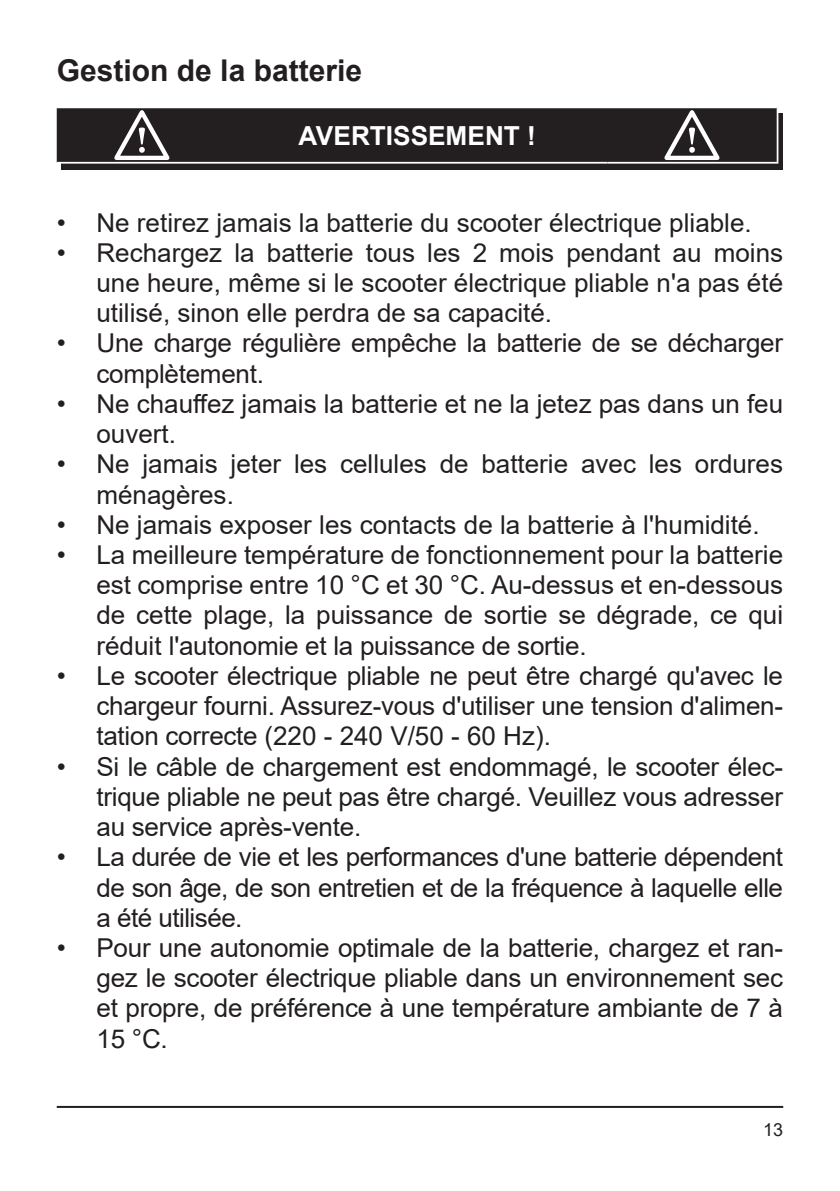
<style>
.page{position:relative;width:840px;height:1191px;background:#fff}
.page>*{position:absolute;margin:0;border:0;box-sizing:border-box;transform-origin:0 0}
.t1{font:700 30px "Arial";color:#231f20}
.t2{font:700 26.2px "Arial";color:#fff}
.t3{font:26px/30.2px "Arial";letter-spacing:-.005em;color:#231f20;text-align:justify}
.t4{font:18px "Arial";color:#231f20}
</style>
<div class="page">
<hr style="left:57px;top:1106px;width:725px;height:2px;background:#231f20">
<div style="left:62px;top:113px;width:720px;height:56px;background:#231f20"></div>
<hr style="left:776px;top:108px;width:2px;height:54px;background:#fff">
<hr style="left:57px;top:162px;width:170px;height:2px;background:#fff">
<hr style="left:227px;top:162px;width:380px;height:2px;background:#fff">
<hr style="left:607px;top:162px;width:171px;height:2px;background:#fff">
<svg style="left:57px;top:108px;width:720px;height:55px"></svg>
<p class="t1" style="left:57px;top:49px;width:307px">Gestion de la batterie</p>
<p class="t2" style="left:298px;top:117px;width:238px">AVERTISSEMENT !</p>
<p class="t3" style="left:57px;top:207px;width:696px">• Ne retirez jamais la batterie du scooter électrique pliable.</p>
<p class="t3" style="left:96px;top:237px;width:687px;text-indent:-40px">• Rechargez la batterie tous les 2 mois pendant au moins une heure, même si le scooter électrique pliable n'a pas été utilisé, sinon elle perdra de sa capacité.</p>
<p class="t3" style="left:96px;top:328px;width:687px;text-indent:-40px">• Une charge régulière empêche la batterie de se décharger complètement.</p>
<p class="t3" style="left:96px;top:388px;width:687px;text-indent:-40px">• Ne chauffez jamais la batterie et ne la jetez pas dans un feu ouvert.</p>
<p class="t3" style="left:96px;top:449px;width:687px;text-indent:-40px">• Ne jamais jeter les cellules de batterie avec les ordures ménagères.</p>
<p class="t3" style="left:57px;top:509px;width:704px">• Ne jamais exposer les contacts de la batterie à l'humidité.</p>
<p class="t3" style="left:96px;top:539px;width:687px;text-indent:-40px">• La meilleure température de fonctionnement pour la batterie est comprise entre 10 °C et 30 °C. Au-dessus et en-dessous de cette plage, la puissance de sortie se dégrade, ce qui réduit l'autonomie et la puissance de sortie.</p>
<p class="t3" style="left:96px;top:660px;width:687px;text-indent:-40px">• Le scooter électrique pliable ne peut être chargé qu'avec le chargeur fourni. Assurez-vous d'utiliser une tension d'alimen&shy;tation correcte (220 - 240 V/50 - 60 Hz).</p>
<p class="t3" style="left:96px;top:751px;width:687px;text-indent:-40px">• Si le câble de chargement est endommagé, le scooter élec&shy;trique pliable ne peut pas être chargé. Veuillez vous adresser au service après-vente.</p>
<p class="t3" style="left:96px;top:842px;width:687px;text-indent:-40px">• La durée de vie et les performances d'une batterie dépendent de son âge, de son entretien et de la fréquence à laquelle elle a été utilisée.</p>
<p class="t3" style="left:96px;top:932px;width:687px;text-indent:-40px">• Pour une autonomie optimale de la batterie, chargez et ran&shy;gez le scooter électrique pliable dans un environnement sec et propre, de préférence à une température ambiante de 7 à 15 °C.</p>
<p class="t4" style="left:762px;top:1117px;width:22px">13</p>
</div>
